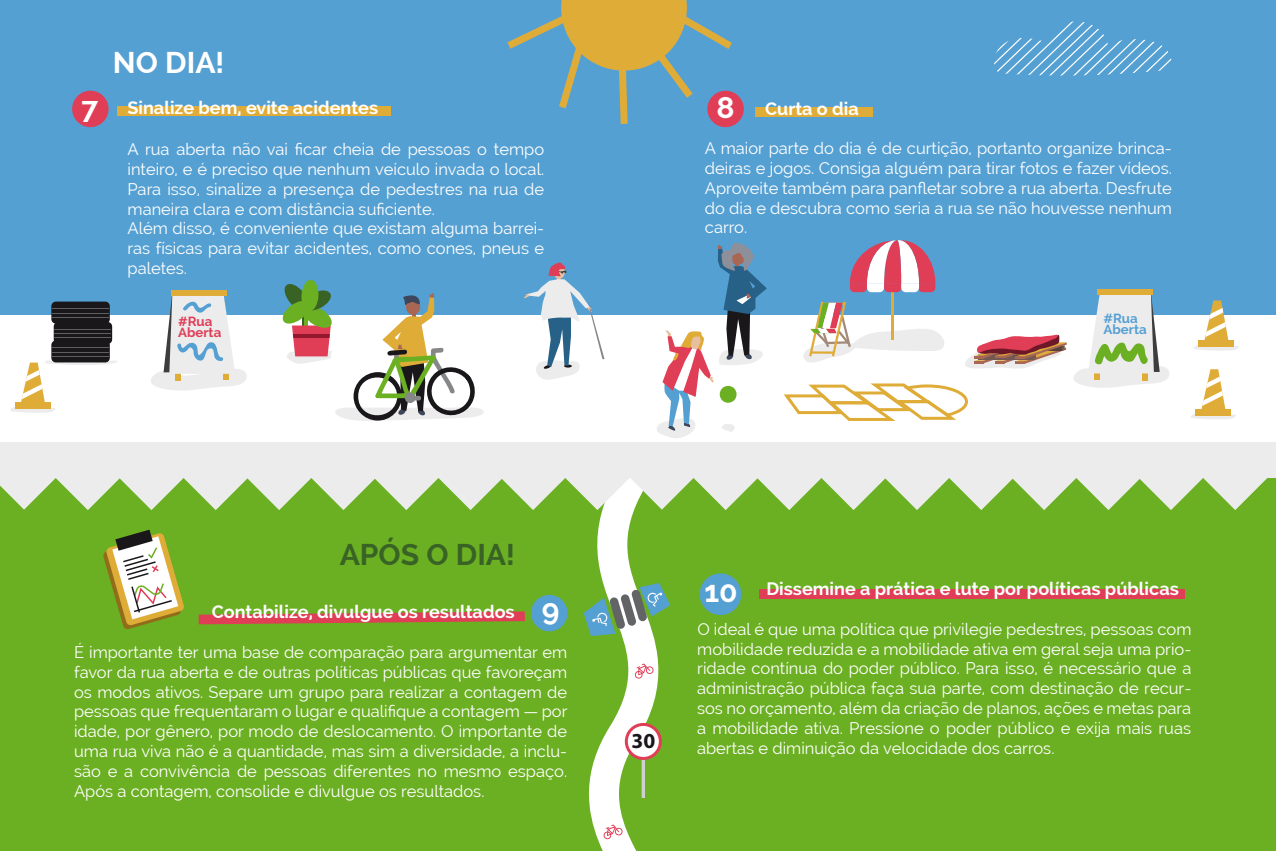
<style>
.page{position:relative;width:1276px;height:851px;background:#fff}
.page>*{position:absolute;margin:0;border:0;box-sizing:border-box;transform-origin:0 0}
.t1{font:700 30px "Raleway";color:#fff}
.t2{font:700 30px "Raleway";color:#386325}
.t3{font:700 21.45px "Myriad Pro";color:#1a171b}
.t4{font:700 18px "Raleway";color:#fff}
.t5{font:16.5px/19.8px "Raleway";color:#fff;text-align:justify}
.t6{font:700 13.35px/10.5px "Raleway";color:#55a0d3}
.t7{font:700 13.35px/10.5px "Raleway";color:#e03d56}
</style>
<div class="page">
<div style="left:0;top:478px;width:1276px;height:372px;background:#6baf22"></div>
<div style="left:0;top:0;width:1276px;height:442px;background:#55a0d3"></div>
<div style="left:0;top:315px;width:1276px;height:145px;background:#fff"></div>
<div style="left:699px;top:573px;width:42px;height:42px;background:#55a0d3;border-radius:50%"></div>
<div style="left:117px;top:107px;width:274px;height:9px;background:#dfac38"></div>
<div style="left:755px;top:107px;width:117px;height:10px;background:#dfac38"></div>
<div style="left:759px;top:589px;width:425px;height:10px;background:#e03d56"></div>
<div style="left:707px;top:91px;width:37px;height:36px;background:#e03d56;border-radius:50%"></div>
<div style="left:72px;top:91px;width:37px;height:36px;background:#e03d56;border-radius:50%"></div>
<svg style="left:1194px;top:300px;width:45px;height:51px"></svg>
<svg style="left:1191px;top:369px;width:45px;height:50px"></svg>
<svg style="left:10px;top:360px;width:107px;height:53px"></svg>
<div style="left:54px;top:322px;width:58px;height:22px;background:#1a171b;border-radius:4px"></div>
<hr style="left:55px;top:329px;width:56px;height:1px;background:#5e5e60">
<hr style="left:55px;top:333px;width:56px;height:1px;background:#5e5e60">
<hr style="left:55px;top:337px;width:56px;height:1px;background:#5e5e60">
<div style="left:51px;top:340px;width:59px;height:22px;background:#1a171b;border-radius:4px"></div>
<hr style="left:52px;top:347px;width:57px;height:1px;background:#5e5e60">
<hr style="left:52px;top:352px;width:57px;height:1px;background:#5e5e60">
<hr style="left:52px;top:356px;width:57px;height:1px;background:#5e5e60">
<div style="left:51px;top:301px;width:59px;height:22px;background:#1a171b;border-radius:4px"></div>
<hr style="left:52px;top:308px;width:57px;height:1px;background:#5e5e60">
<hr style="left:52px;top:313px;width:57px;height:1px;background:#5e5e60">
<hr style="left:52px;top:317px;width:57px;height:1px;background:#5e5e60">
<svg style="left:657px;top:242px;width:110px;height:195px"></svg>
<svg style="left:994px;top:21px;width:178px;height:55px"></svg>
<svg style="left:531px;top:437px;width:150px;height:413px"></svg>
<svg style="left:103px;top:529px;width:81px;height:100px"></svg>
<svg style="left:199px;top:611px;width:326px;height:13px"></svg>
<svg style="left:641px;top:759px;width:4px;height:38px"></svg>
<div style="left:626px;top:724px;width:34px;height:34px;background:#fff;border-radius:50%"></div>
<div style="left:625px;top:722px;width:37px;height:37px;border:3px solid #e03d56;border-radius:50%"></div>
<svg style="left:635px;top:663px;width:18px;height:15px"></svg>
<svg style="left:603px;top:824px;width:19px;height:15px"></svg>
<svg style="left:583px;top:583px;width:87px;height:53px"></svg>
<svg style="left:524px;top:262px;width:80px;height:118px"></svg>
<div style="left:171px;top:290px;width:55px;height:6px;background:#dfac38"></div>
<svg style="left:151px;top:293px;width:96px;height:98px"></svg>
<svg style="left:282px;top:279px;width:202px;height:142px"></svg>
<svg style="left:784px;top:240px;width:385px;height:181px"></svg>
<div style="left:630px;top:442px;width:646px;height:36px;background:#ececed"></div>
<div style="left:0;top:442px;width:630px;height:36px;background:#ececed"></div>
<svg style="left:0;top:478px;width:1267px;height:32px"></svg>
<svg style="left:507px;top:0;width:229px;height:124px"></svg>
<h1 class="t1" style="left:113px;top:45px;width:113px">NO DIA!</h1>
<h1 class="t1" style="left:81px;top:91px;width:19px">7</h1>
<h1 class="t1" style="left:716px;top:91px;width:20px">8</h1>
<p class="t4" style="left:128px;top:97px;width:252px">Sinalize bem, evite acidentes</p>
<p class="t5" style="left:128px;top:139px;width:418px;text-align:left">A rua aberta não vai ficar cheia de pessoas o tempo inteiro, e é preciso que nenhum veículo invada o local.<br>Para isso, sinalize a presença de pedestres na rua de maneira clara e com distância suficiente.<br>Além disso, é conveniente que existam alguma barrei&shy;ras físicas para evitar acidentes, como cones, pneus e paletes.</p>
<p class="t4" style="left:765px;top:98px;width:95px">Curta o dia</p>
<p class="t5" style="left:705px;top:138px;width:469px">A maior parte do dia é de curtição, portanto organize brinca&shy;deiras e jogos. Consiga alguém para tirar fotos e fazer vídeos.<br>Aproveite também para panfletar sobre a rua aberta. Desfrute do dia e descubra como seria a rua se não houvesse nenhum carro.</p>
<p class="t7" style="left:178px;top:316px;width:45px">#Rua<br>Aberta</p>
<p class="t6" style="left:1103px;top:313px;width:45px">#Rua<br>Aberta</p>
<h1 class="t2" style="left:340px;top:537px;width:177px">APÓS O DIA!</h1>
<p class="t4" style="left:212px;top:601px;width:304px">Contabilize, divulgue os resultados</p>
<p class="t5" style="left:74px;top:642px;width:495px">É importante ter uma base de comparação para argumentar em favor da rua aberta e de outras políticas públicas que favoreçam os modos ativos. Separe um grupo para realizar a contagem de pessoas que frequentaram o lugar e qualifique a contagem — por idade, por gênero, por modo de deslocamento. O importante de uma rua viva não é a quantidade, mas sim a diversidade, a inclu&shy;são e a convivência de pessoas diferentes no mesmo espaço.<br>Após a contagem, consolide e divulgue os resultados.</p>
<h1 class="t1" style="left:542px;top:591px;width:19px">9</h1>
<h2 class="t3" style="left:631px;top:726px;width:25px">30</h2>
<p class="t4" style="left:766px;top:578px;width:414px">Dissemine a prática e lute por políticas públicas</p>
<p class="t5" style="left:697px;top:619px;width:496px">O ideal é que uma política que privilegie pedestres, pessoas com mobilidade reduzida e a mobilidade ativa em geral seja uma prio&shy;ridade contínua do poder público. Para isso, é necessário que a administração pública faça sua parte, com destinação de recur&shy;sos no orçamento, além da criação de planos, ações e metas para a mobilidade ativa. Pressione o poder público e exija mais ruas abertas e diminuição da velocidade dos carros.</p>
<h1 class="t1" style="left:704px;top:573px;width:35px">10</h1>
</div>
